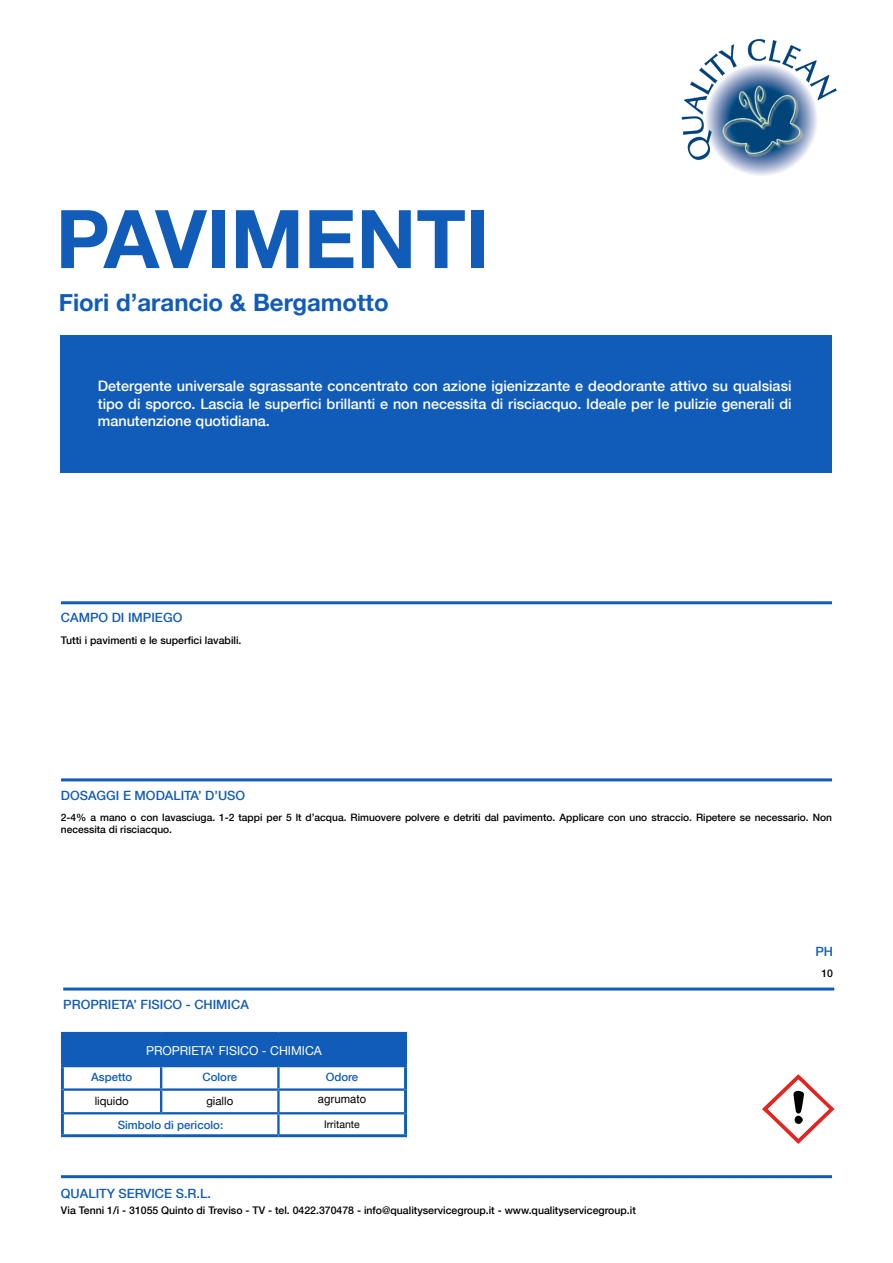
<style>
.page{position:relative;width:893px;height:1263px;background:#fff}
.page>*{position:absolute;margin:0;border:0;box-sizing:border-box;transform-origin:0 0}
.t1{font:700 81px "Helvetica Neue";color:#125cb9}
.t2{font:700 24px "Helvetica Neue";color:#125cb9}
.t3{font:500 14.4px/17.2px "Helvetica Neue";color:#fff;text-align:justify}
.t4{font:500 12.75px "Helvetica Neue";color:#125cb9}
.t5{font:12.3px "Helvetica Neue";color:#fff}
.t6{font:500 11.4px "Helvetica Neue";color:#125cb9}
.t7{font:11.4px "Helvetica Neue";color:#000}
.t8{font:11.4px "Helvetica";color:#000}
.t9{font:500 10.5px "Helvetica Neue";color:#000}
.t10{font:10.5px "Helvetica Neue";color:#000}
.t11{font:500 10.2px/12.3px "Helvetica Neue";color:#000}
</style>
<div class="page">
<div style="left:61px;top:335px;width:771px;height:137px;background:#125cb9"></div>
<img style="left:681px;top:38px;width:156px;height:138px">
<hr style="left:61px;top:601px;width:771px;height:3px;background:#125cb9">
<hr style="left:61px;top:1175px;width:771px;height:3px;background:#125cb9">
<hr style="left:61px;top:778px;width:771px;height:3px;background:#125cb9">
<div style="left:62px;top:1033px;width:344px;height:33px;background:#125cb9"></div>
<hr style="left:64px;top:1088px;width:97px;height:3px;background:#125cb9">
<hr style="left:161px;top:1088px;width:117px;height:3px;background:#125cb9">
<hr style="left:278px;top:1088px;width:126px;height:3px;background:#125cb9">
<hr style="left:64px;top:1112px;width:97px;height:2px;background:#125cb9">
<hr style="left:160px;top:1067px;width:2px;height:21px;background:#125cb9">
<hr style="left:160px;top:1091px;width:2px;height:21px;background:#125cb9">
<hr style="left:161px;top:1112px;width:117px;height:2px;background:#125cb9">
<hr style="left:277px;top:1067px;width:3px;height:21px;background:#125cb9">
<hr style="left:277px;top:1091px;width:3px;height:21px;background:#125cb9">
<hr style="left:278px;top:1112px;width:126px;height:2px;background:#125cb9">
<hr style="left:277px;top:1114px;width:3px;height:20px;background:#125cb9">
<hr style="left:61px;top:1032px;width:100px;height:3px;background:#125cb9">
<hr style="left:61px;top:1035px;width:3px;height:29px;background:#125cb9">
<hr style="left:161px;top:1032px;width:117px;height:3px;background:#125cb9">
<hr style="left:278px;top:1032px;width:129px;height:3px;background:#125cb9">
<hr style="left:404px;top:1035px;width:3px;height:29px;background:#125cb9">
<hr style="left:61px;top:1064px;width:100px;height:3px;background:#125cb9">
<hr style="left:161px;top:1064px;width:117px;height:3px;background:#125cb9">
<hr style="left:278px;top:1064px;width:129px;height:3px;background:#125cb9">
<hr style="left:61px;top:1067px;width:3px;height:22px;background:#125cb9">
<hr style="left:404px;top:1067px;width:3px;height:22px;background:#125cb9">
<hr style="left:61px;top:1089px;width:3px;height:24px;background:#125cb9">
<hr style="left:404px;top:1089px;width:3px;height:24px;background:#125cb9">
<hr style="left:61px;top:1113px;width:3px;height:21px;background:#125cb9">
<hr style="left:404px;top:1113px;width:3px;height:21px;background:#125cb9">
<hr style="left:61px;top:1134px;width:100px;height:3px;background:#125cb9">
<hr style="left:161px;top:1134px;width:117px;height:3px;background:#125cb9">
<hr style="left:278px;top:1134px;width:129px;height:3px;background:#125cb9">
<svg style="left:762px;top:1074px;width:72px;height:70px"></svg>
<hr style="left:63px;top:987px;width:771px;height:3px;background:#125cb9">
<h1 class="t1" style="left:56px;top:189px;width:436px">PAVIMENTI</h1>
<h2 class="t2" style="left:59px;top:287px;width:331px">Fiori d’arancio &amp; Bergamotto</h2>
<p class="t3" style="left:98px;top:377px;width:695px">Detergente universale sgrassante concentrato con azione igienizzante e deodorante attivo su qualsiasi tipo di sporco. Lascia le superfici brillanti e non necessita di risciacquo. Ideale per le pulizie generali di manutenzione quotidiana.</p>
<p class="t4" style="left:61px;top:608px;width:123px">CAMPO DI IMPIEGO</p>
<p class="t9" style="left:61px;top:632px;width:182px">Tutti i pavimenti e le superfici lavabili.</p>
<p class="t4" style="left:61px;top:785px;width:186px">DOSAGGI E MODALITA’ D’USO</p>
<p class="t11" style="left:61px;top:810px;width:773px">2-4% a mano o con lavasciuga. 1-2 tappi per 5 lt d’acqua. Rimuovere polvere e detriti dal pavimento. Applicare con uno straccio. Ripetere se necessario. Non necessita di risciacquo.</p>
<p class="t4" style="left:63px;top:994px;width:187px">PROPRIETA’ FISICO - CHIMICA</p>
<p class="t5" style="left:146px;top:1044px;width:177px">PROPRIETA’ FISICO - CHIMICA</p>
<p class="t6" style="left:91px;top:1068px;width:43px">Aspetto</p>
<p class="t6" style="left:202px;top:1068px;width:36px">Colore</p>
<p class="t6" style="left:326px;top:1068px;width:34px">Odore</p>
<p class="t7" style="left:95px;top:1094px;width:36px">liquido</p>
<p class="t7" style="left:206px;top:1094px;width:28px">giallo</p>
<p class="t8" style="left:318px;top:1092px;width:50px">agrumato</p>
<p class="t6" style="left:118px;top:1115px;width:107px">Simbolo di pericolo:</p>
<p class="t10" style="left:324px;top:1118px;width:37px">Irritante</p>
<p class="t4" style="left:61px;top:1183px;width:151px">QUALITY SERVICE S.R.L.</p>
<p class="t9" style="left:61px;top:1202px;width:576px">Via Tenni 1/i - 31055 Quinto di Treviso - TV - tel. 0422.370478 - info@qualityservicegroup.it - www.qualityservicegroup.it</p>
<p class="t4" style="left:815px;top:941px;width:19px">PH</p>
<p class="t9" style="left:821px;top:965px;width:13px">10</p>
</div>
